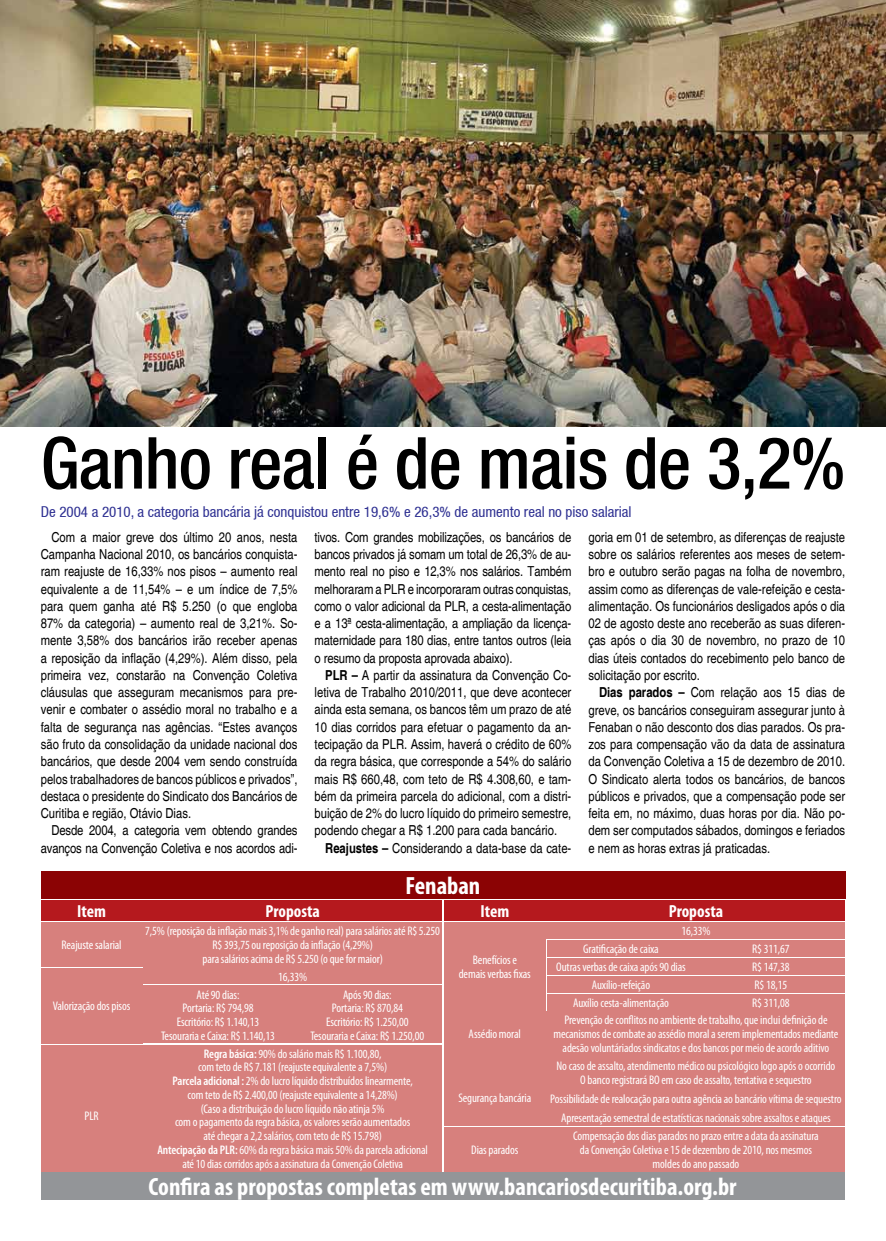
<style>
.page{position:relative;width:886px;height:1241px;background:#fff}
.page>*{position:absolute;margin:0;border:0;box-sizing:border-box;transform-origin:0 0}
.t1{font:500 condensed 71.75px "Helvetica 67";letter-spacing:-.01em;color:#000}
.t2{font:700 condensed 25px "Myriad Pro";color:#fff}
.t3{font:700 condensed 17.5px "Myriad Pro";color:#fff}
.t4{font:condensed 15px "Helvetica 57";color:#2e3092}
.t5{font:condensed 13.75px/17.2px "Helvetica";color:#000;text-align:justify}
.t6{font:condensed 12.5px/13.8px "Myriad Pro";letter-spacing:-.01em;color:#fff;text-align:center}
.s1{font-weight:700}
.s2{font-weight:600}
</style>
<div class="page">
<img style="left:0;top:0;width:886px;height:426px">
<div style="left:41px;top:922px;width:101px;height:44px;background:#d7807d"></div>
<div style="left:41px;top:967px;width:101px;height:76px;background:#d7807d"></div>
<div style="left:41px;top:1044px;width:101px;height:127px;background:#d7807d"></div>
<div style="left:444px;top:1011px;width:102px;height:44px;background:#d7807d"></div>
<div style="left:444px;top:1056px;width:102px;height:69px;background:#d7807d"></div>
<div style="left:444px;top:1126px;width:102px;height:45px;background:#d7807d"></div>
<div style="left:143px;top:922px;width:299px;height:44px;background:#d7807d"></div>
<div style="left:143px;top:967px;width:299px;height:17px;background:#d7807d"></div>
<div style="left:143px;top:1044px;width:299px;height:127px;background:#d7807d"></div>
<div style="left:143px;top:985px;width:299px;height:58px;background:#d7807d"></div>
<div style="left:547px;top:1011px;width:298px;height:44px;background:#d7807d"></div>
<div style="left:547px;top:1056px;width:298px;height:69px;background:#d7807d"></div>
<div style="left:547px;top:1126px;width:298px;height:45px;background:#d7807d"></div>
<div style="left:444px;top:922px;width:102px;height:88px;background:#d7807d"></div>
<div style="left:547px;top:922px;width:298px;height:16px;background:#d7807d"></div>
<div style="left:547px;top:940px;width:148px;height:16px;background:#d7807d"></div>
<div style="left:696px;top:940px;width:149px;height:16px;background:#d7807d"></div>
<div style="left:547px;top:957px;width:148px;height:17px;background:#d7807d"></div>
<div style="left:696px;top:957px;width:149px;height:17px;background:#d7807d"></div>
<div style="left:547px;top:975px;width:148px;height:17px;background:#d7807d"></div>
<div style="left:696px;top:975px;width:149px;height:17px;background:#d7807d"></div>
<div style="left:547px;top:993px;width:148px;height:17px;background:#d7807d"></div>
<div style="left:696px;top:993px;width:149px;height:17px;background:#d7807d"></div>
<div style="left:41px;top:871px;width:804px;height:27px;background:#8b0304"></div>
<div style="left:41px;top:900px;width:101px;height:20px;background:#b5191e"></div>
<div style="left:444px;top:900px;width:102px;height:20px;background:#b5191e"></div>
<div style="left:143px;top:900px;width:299px;height:20px;background:#b5191e"></div>
<div style="left:547px;top:900px;width:298px;height:20px;background:#b5191e"></div>
<div style="left:41px;top:1172px;width:803px;height:27px;background:#939598"></div>
<h1 class="t1" style="left:41px;top:420px;width:806px">Ganho real é de mais de 3,2%</h1>
<p class="t5" style="left:315px;top:528px;width:258px">tivos. Com grandes mobilizações, os bancários de bancos privados já somam um total de 26,3% de au&shy;mento real no piso e 12,3% nos salários. Também melhoraram a PLR e incorporaram outras conquistas, como o valor adicional da PLR, a cesta-alimentação e a 13ª cesta-alimentação, a ampliação da licença&shy;maternidade para 180 dias, entre tantos outros (leia o resumo da proposta aprovada abaixo).</p>
<p class="t5" style="left:315px;top:666px;width:258px;text-indent:11px"><span class="s1">PLR –</span> A partir da assinatura da Convenção Co&shy;letiva de Trabalho 2010/2011, que deve acontecer ainda esta semana, os bancos têm um prazo de até 10 dias corridos para efetuar o pagamento da an&shy;tecipação da PLR. Assim, haverá o crédito de 60% da regra básica, que corresponde a 54% do salário mais R$ 660,48, com teto de R$ 4.308,60, e tam&shy;bém da primeira parcela do adicional, com a distri&shy;buição de 2% do lucro líquido do primeiro semestre, podendo chegar a R$ 1.200 para cada bancário.</p>
<p class="t5" style="left:325px;top:839px;width:248px"><span class="s1">Reajustes –</span> Considerando a data-base da cate-</p>
<p class="t4" style="left:41px;top:502px;width:592px">De 2004 a 2010, a categoria bancária já conquistou entre 19,6% e 26,3% de aumento real no piso salarial</p>
<p class="t5" style="left:41px;top:528px;width:258px;text-indent:11px">Com a maior greve dos último 20 anos, nesta Campanha Nacional 2010, os bancários conquista&shy;ram reajuste de 16,33% nos pisos – aumento real equivalente a de 11,54% – e um índice de 7,5% para quem ganha até R$ 5.250 (o que engloba 87% da categoria) – aumento real de 3,21%. So&shy;mente 3,58% dos bancários irão receber apenas a reposição da inflação (4,29%). Além disso, pela primeira vez, constarão na Convenção Coletiva cláusulas que asseguram mecanismos para pre&shy;venir e combater o assédio moral no trabalho e a falta de segurança nas agências. “Estes avanços são fruto da consolidação da unidade nacional dos bancários, que desde 2004 vem sendo construída pelos trabalhadores de bancos públicos e privados”, destaca o presidente do Sindicato dos Bancários de Curitiba e região, Otávio Dias.</p>
<p class="t5" style="left:41px;top:821px;width:258px;text-align:right">Desde 2004, a categoria vem obtendo grandes avanços na Convenção Coletiva e nos acordos adi-</p>
<p class="t5" style="left:588px;top:528px;width:258px">goria em 01 de setembro, as diferenças de reajuste sobre os salários referentes aos meses de setem&shy;bro e outubro serão pagas na folha de novembro, assim como as diferenças de vale-refeição e cesta&shy;alimentação. Os funcionários desligados após o dia 02 de agosto deste ano receberão as suas diferen&shy;ças após o dia 30 de novembro, no prazo de 10 dias úteis contados do recebimento pelo banco de solicitação por escrito.</p>
<p class="t5" style="left:588px;top:683px;width:258px;text-indent:11px"><span class="s1">Dias parados –</span> Com relação aos 15 dias de greve, os bancários conseguiram assegurar junto à Fenaban o não desconto dos dias parados. Os pra&shy;zos para compensação vão da data de assinatura da Convenção Coletiva a 15 de dezembro de 2010.<br>O Sindicato alerta todos os bancários, de bancos públicos e privados, que a compensação pode ser feita em, no máximo, duas horas por dia. Não po&shy;dem ser computados sábados, domingos e feriados e nem as horas extras já praticadas.</p>
<h2 class="t2" style="left:405px;top:869px;width:76px">Fenaban</h2>
<p class="t3" style="left:265px;top:900px;width:56px">Proposta</p>
<p class="t3" style="left:669px;top:900px;width:56px">Proposta</p>
<p class="t3" style="left:77px;top:900px;width:30px">Item</p>
<p class="t3" style="left:480px;top:900px;width:30px">Item</p>
<p class="t6" style="left:61px;top:937px;width:62px">Reajuste salarial</p>
<p class="t6" style="left:53px;top:998px;width:79px">Valorização dos pisos</p>
<p class="t6" style="left:84px;top:1108px;width:16px">PLR</p>
<p class="t6" style="left:145px;top:924px;width:296px">7,5% (reposição da inflação mais 3,1% de ganho real) para salários até R$ 5.250<br>R$ 393,75 ou reposição da inflação (4,29%)<br>para salários acima de R$ 5.250 (o que for maior)</p>
<p class="t6" style="left:278px;top:969px;width:31px">16,33%</p>
<p class="t6" style="left:161px;top:987px;width:115px">Até 90 dias:<br>Portaria: R$ 794,98<br>Escritório: R$ 1.140,13<br>Tesouraria e Caixa: R$ 1.140,13</p>
<p class="t6" style="left:310px;top:987px;width:115px">Após 90 dias:<br>Portaria: R$ 870,84<br>Escritório: R$ 1.250,00<br>Tesouraria e Caixa: R$ 1.250,00</p>
<p class="t6" style="left:157px;top:1046px;width:272px"><span class="s2">Regra básica:</span> 90% do salário mais R$ 1.100,80,<br>com teto de R$ 7.181 (reajuste equivalente a 7,5%)<br><span class="s2">Parcela adicional :</span> 2% do lucro líquido distribuídos linearmente,<br>com teto de R$ 2.400,00 (reajuste equivalente a 14,28%)<br>(Caso a distribuição do lucro líquido não atinja 5%<br>com o pagamento da regra básica, os valores serão aumentados<br>até chegar a 2,2 salários, com teto de R$ 15.798)<br><span class="s2">Antecipação da PLR:</span> 60% da regra básica mais 50% da parcela adicional até 10 dias corridos após a assinatura da Convenção Coletiva</p>
<p class="t6" style="left:459px;top:952px;width:74px">Benefícios e demais verbas fixas</p>
<p class="t6" style="left:469px;top:1026px;width:54px">Assédio moral</p>
<p class="t6" style="left:458px;top:1090px;width:74px">Segurança bancária</p>
<p class="t6" style="left:471px;top:1142px;width:49px">Dias parados</p>
<p class="t6" style="left:681px;top:924px;width:31px">16,33%</p>
<p class="t6" style="left:583px;top:941px;width:77px">Gratificação de caixa</p>
<p class="t6" style="left:752px;top:941px;width:39px">R$ 311,67</p>
<p class="t6" style="left:556px;top:959px;width:131px">Outras verbas de caixa após 90 dias</p>
<p class="t6" style="left:752px;top:959px;width:39px">R$ 147,38</p>
<p class="t6" style="left:592px;top:977px;width:60px">Auxílio-refeição</p>
<p class="t6" style="left:754px;top:977px;width:34px">R$ 18,15</p>
<p class="t6" style="left:573px;top:995px;width:97px">Auxílio cesta-alimentação</p>
<p class="t6" style="left:752px;top:995px;width:39px">R$ 311,08</p>
<p class="t6" style="left:553px;top:1013px;width:286px">Prevenção de conflitos no ambiente de trabalho, que inclui definição de mecanismos de combate ao assédio moral a serem implementados mediante adesão voluntáriados sindicatos e dos bancos por meio de acordo aditivo</p>
<p class="t6" style="left:556px;top:1058px;width:280px">No caso de assalto, atendimento médico ou psicológico logo após o ocorrido<br>O banco registrará BO em caso de assalto, tentativa e sequestro</p>
<p class="t6" style="left:550px;top:1088px;width:293px;line-height:18.8px">Possibilidade de realocação para outra agência ao bancário vítima de sequestro<br>Apresentação semestral de estatísticas nacionais sobre assaltos e ataques<br>Compensação dos dias parados no prazo entre a data da assinatura</p>
<p class="t6" style="left:580px;top:1142px;width:234px">da Convenção Coletiva e 15 de dezembro de 2010, nos mesmos moldes do ano passado</p>
<h2 class="t2" style="left:149px;top:1170px;width:589px">Confira as propostas completas em www.bancariosdecuritiba.org.br</h2>
</div>
